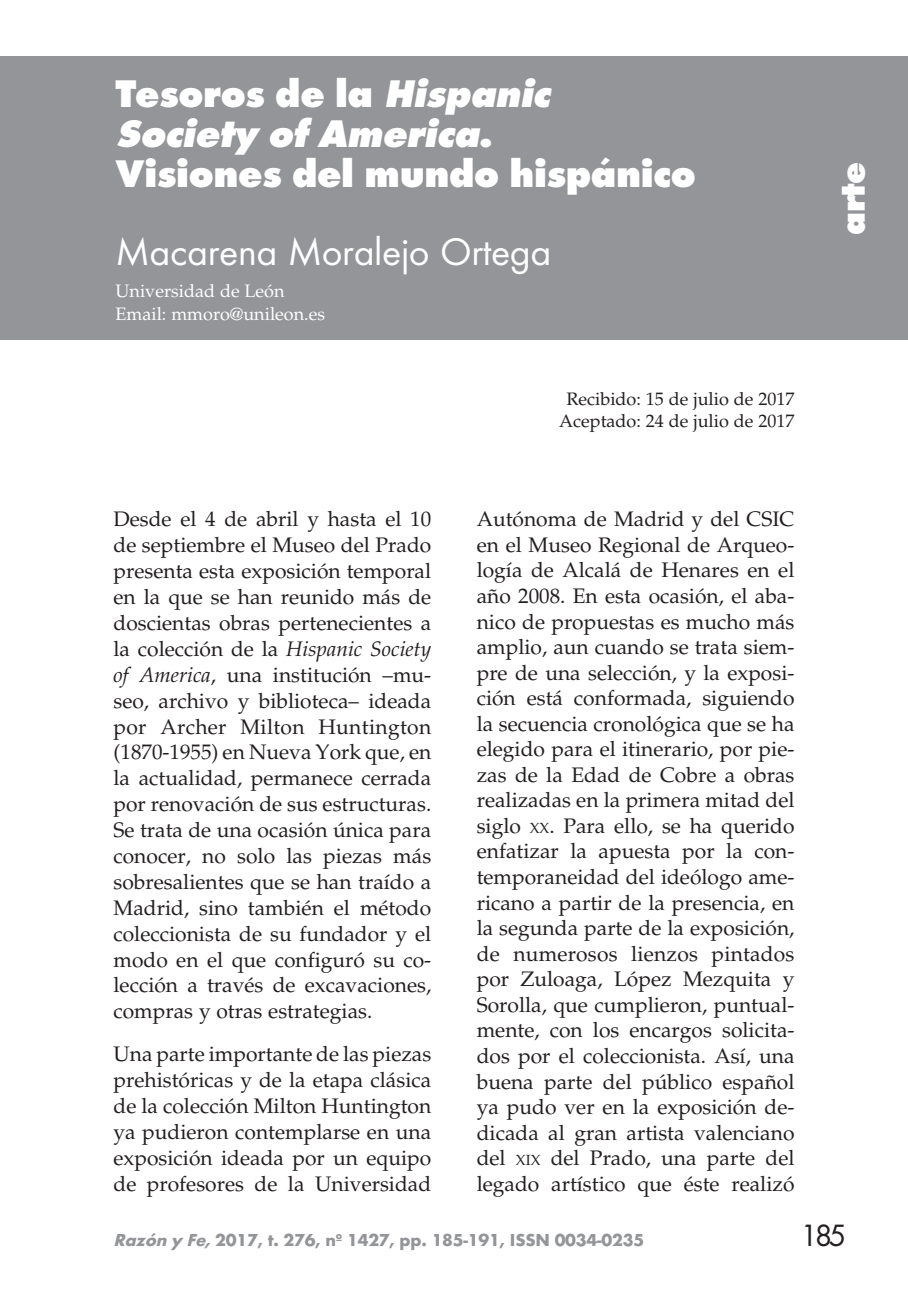
<style>
.page{position:relative;width:908px;height:1304px;background:#fff}
.page>*{position:absolute;margin:0;border:0;box-sizing:border-box;transform-origin:0 0}
.t1{font:800 40px/40px "Futura T";letter-spacing:-.01em;color:#fff}
.t2{font:40px "Futura T";letter-spacing:-.01em;color:#fff}
.t3{font:800 36px "Futura T";color:#fff}
.t4{font:32px "Futura T";color:#231f20}
.t5{font:21px/25.6px "Palatino";color:#231f20;text-align:justify}
.t6{font:700 18px "Futura T";letter-spacing:-.01em;color:#939598}
.t7{font:18px/22px "Palatino";color:#231f20;text-align:center}
.t8{font:18px/23px "Palatino";color:#fff}
.s1{font-style:italic}
.s2{font-size:14.6px}
</style>
<div class="page">
<div style="left:0;top:57px;width:907px;height:283px;background:#939598"></div>
<h1 class="t1" style="left:115px;top:74px;width:581px">Tesoros de la <span class="s1">Hispanic<br>Society ofAmerica</span>.<br>Visiones del mundo hispánico</h1>
<h1 class="t2" style="left:115px;top:229px;width:437px">Macarena Moralejo Ortega</h1>
<p class="t8" style="left:115px;top:279px;width:211px">Universidad de León<br>Email: mmoro@unileon.es</p>
<p class="t7" style="left:559px;top:388px;width:236px">Recibido: 15 de julio de 2017<br>Aceptado: 24 de julio de 2017</p>
<p class="t5" style="left:113px;top:507px;width:319px">Desde el 4 de abril y hasta el 10 de septiembre el Museo del Prado presenta esta exposición temporal en la que se han reunido más de doscientas obras pertenecientes a la colección de la <span class="s1">Hispanic Society of America</span>, una institución –mu&shy;seo, archivo y biblioteca– ideada por Archer Milton Huntington (1870-1955) en Nueva York que, en la actualidad, permanece cerrada por renovación de sus estructuras.<br>Se trata de una ocasión única para conocer, no solo las piezas más sobresalientes que se han traído a Madrid, sino también el método coleccionista de su fundador y el modo en el que configuró su co&shy;lección a través de excavaciones, compras y otras estrategias.</p>
<p class="t5" style="left:113px;top:1042px;width:319px">Una parte importante de las piezas prehistóricas y de la etapa clásica de la colección Milton Huntington ya pudieron contemplarse en una exposición ideada por un equipo de profesores de la Universidad</p>
<p class="t5" style="left:476px;top:507px;width:319px">Autónoma de Madrid y del CSIC en el Museo Regional de Arqueo&shy;logía de Alcalá de Henares en el año 2008. En esta ocasión, el aba&shy;nico de propuestas es mucho más amplio, aun cuando se trata siem&shy;pre de una selección, y la exposi&shy;ción está conformada, siguiendo la secuencia cronológica que se ha elegido para el itinerario, por pie&shy;zas de la Edad de Cobre a obras realizadas en la primera mitad del siglo <span class="s2">XX</span>. Para ello, se ha querido enfatizar la apuesta por la con&shy;temporaneidad del ideólogo ame&shy;ricano a partir de la presencia, en la segunda parte de la exposición, de numerosos lienzos pintados por Zuloaga, López Mezquita y Sorolla, que cumplieron, puntual&shy;mente, con los encargos solicita&shy;dos por el coleccionista. Así, una buena parte del público español ya pudo ver en la exposición de&shy;dicada al gran artista valenciano del <span class="s2">XIX</span> del Prado, una parte del legado artístico que éste realizó</p>
<h2 class="t3" style="left:830px;top:235px;width:75px;rotate:-90deg">arte</h2>
<p class="t6" style="left:113px;top:1230px;width:532px"><span class="s1">Razón y Fe,</span>2017, t. 276, nº 1427, pp. 185-191, ISSN 0034-0235</p>
<h3 class="t4" style="left:799px;top:1217px;width:48px">185</h3>
</div>
